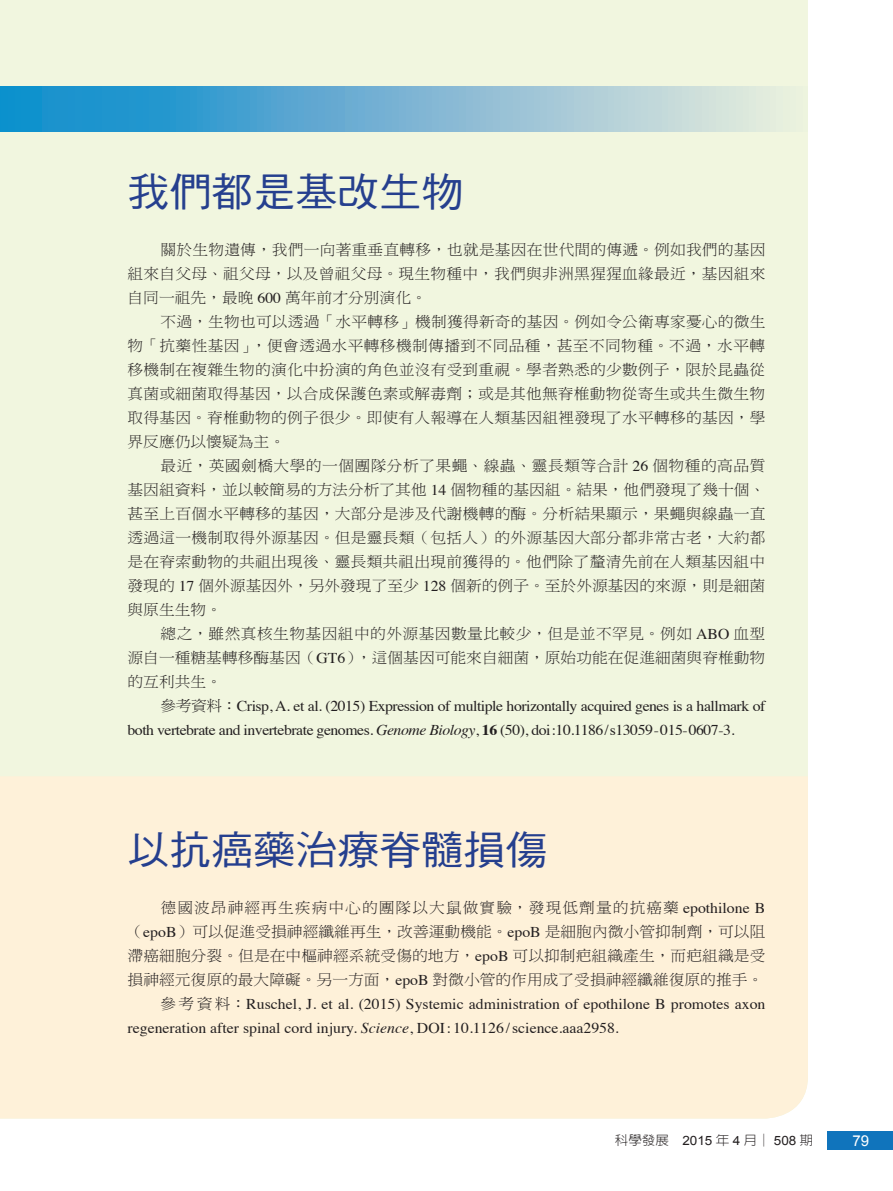
<style>
.page{position:relative;width:893px;height:1191px;background:#fff}
.page>*{position:absolute;margin:0;border:0;box-sizing:border-box;transform-origin:0 0}
.t1{font:39.9px "DF Hei Std W5";color:#253f8e;scale:1.05 1}
.t2{font:15px/24px "DF Ming Std W3";color:#231f20;text-align:justify;scale:1.05 1}
.t3{font:15px/24px "Times";letter-spacing:-.03em;color:#231f20;scale:1.05 1}
.t4{font:15px/24px "Times";color:#231f20;scale:1.05 1}
.t5{font:15px "Arial";color:#fff}
.t6{font:300 12.9px "AR New Hei B5";color:#231f20;scale:1.05 1}
.s1{font-family:"Times"}
.s2{font-family:"DF Ming Std W3"}
.s3{font-style:italic}
.s4{font-weight:700}
.s5{font-family:"Arial";font-weight:400}
</style>
<div class="page">
<div style="left:828px;top:1131px;width:65px;height:18px;background:#1074bc"></div>
<div style="left:0;top:0;width:808px;height:776px;background:#f1f6df"></div>
<div style="left:0;top:86px;width:808px;height:45px;background:linear-gradient(to right,#0084cb,#f0ebdd)"></div>
<div style="left:0;top:776px;width:808px;height:342px;background:#fef1d9"></div>
<h1 class="t1" style="left:128px;top:170px;width:321px">我們都是基改生物</h1>
<p class="t2" style="left:128px;top:237px;width:609px;text-indent:33px">關於生物遺傳，我們一向著重垂直轉移，也就是基因在世代間的傳遞。例如我們的基因組來自父母、祖父母，以及曾祖父母。現生物種中，我們與非洲黑猩猩血緣最近，基因組來自同一祖先，最晚 <span class="s1">600</span> 萬年前才分別演化。</p>
<p class="t2" style="left:128px;top:309px;width:609px;text-indent:33px">不過，生物也可以透過「水平轉移」機制獲得新奇的基因。例如令公衛專家憂心的微生物「抗藥性基因」，便會透過水平轉移機制傳播到不同品種，甚至不同物種。不過，水平轉移機制在複雜生物的演化中扮演的角色並沒有受到重視。學者熟悉的少數例子，限於昆蟲從真菌或細菌取得基因，以合成保護色素或解毒劑；或是其他無脊椎動物從寄生或共生微生物取得基因。脊椎動物的例子很少。即使有人報導在人類基因組裡發現了水平轉移的基因，學界反應仍以懷疑為主。</p>
<p class="t2" style="left:128px;top:453px;width:609px;text-indent:33px">最近，英國劍橋大學的一個團隊分析了果蠅、線蟲、靈長類等合計 <span class="s1">26</span> 個物種的高品質基因組資料，並以較簡易的方法分析了其他 <span class="s1">14</span> 個物種的基因組。結果，他們發現了幾十個、甚至上百個水平轉移的基因，大部分是涉及代謝機轉的酶。分析結果顯示，果蠅與線蟲一直透過這一機制取得外源基因。但是靈長類（包括人）的外源基因大部分都非常古老，大約都是在脊索動物的共祖出現後、靈長類共祖出現前獲得的。他們除了釐清先前在人類基因組中發現的 <span class="s1">17</span> 個外源基因外，另外發現了至少 <span class="s1">128</span> 個新的例子。至於外源基因的來源，則是細菌與原生生物。</p>
<p class="t2" style="left:128px;top:621px;width:609px;text-indent:33px">總之，雖然真核生物基因組中的外源基因數量比較少，但是並不罕見。例如 <span class="s1">ABO</span> 血型源自一種糖基轉移酶基因（<span class="s1">GT6</span>），這個基因可能來自細菌，原始功能在促進細菌與脊椎動物的互利共生。</p>
<p class="t3" style="left:128px;top:693px;width:609px;text-indent:33px"><span class="s2">參考資料：</span>Crisp, A. et al. (2015) Expression of multiple horizontally acquired genes is a hallmark of both vertebrate and invertebrate genomes. <span class="s3">Genome Biology</span>, <span class="s4">16</span> (50), doi :10.1186 / s13059 - 015- 0607-3.</p>
<h1 class="t1" style="left:128px;top:827px;width:401px">以抗癌藥治療脊髓損傷</h1>
<p class="t2" style="left:128px;top:895px;width:609px;text-indent:33px">德國波昂神經再生疾病中心的團隊以大鼠做實驗，發現低劑量的抗癌藥 <span class="s1">epothilone B</span>（<span class="s1">epoB</span>）可以促進受損神經纖維再生，改善運動機能。<span class="s1">epoB</span> 是細胞內微小管抑制劑，可以阻滯癌細胞分裂。但是在中樞神經系統受傷的地方，<span class="s1">epoB</span> 可以抑制疤組織產生，而疤組織是受損神經元復原的最大障礙。另一方面，<span class="s1">epoB</span> 對微小管的作用成了受損神經纖維復原的推手。</p>
<p class="t4" style="left:128px;top:991px;width:609px;text-indent:33px"><span class="s2">參考資料：</span>Ruschel, J. et al. (2015) Systemic administration of epothilone B promotes axon regeneration after spinal cord injury. <span class="s3">Science</span>, DOI : 10.1126 / science.aaa2958.</p>
<p class="t6" style="left:615px;top:1133px;width:190px">科學發展　<span class="s5">2015</span> 年 <span class="s5">4</span> 月│ <span class="s5">508</span> 期</p>
<p class="t5" style="left:852px;top:1131px;width:18px">79</p>
</div>
